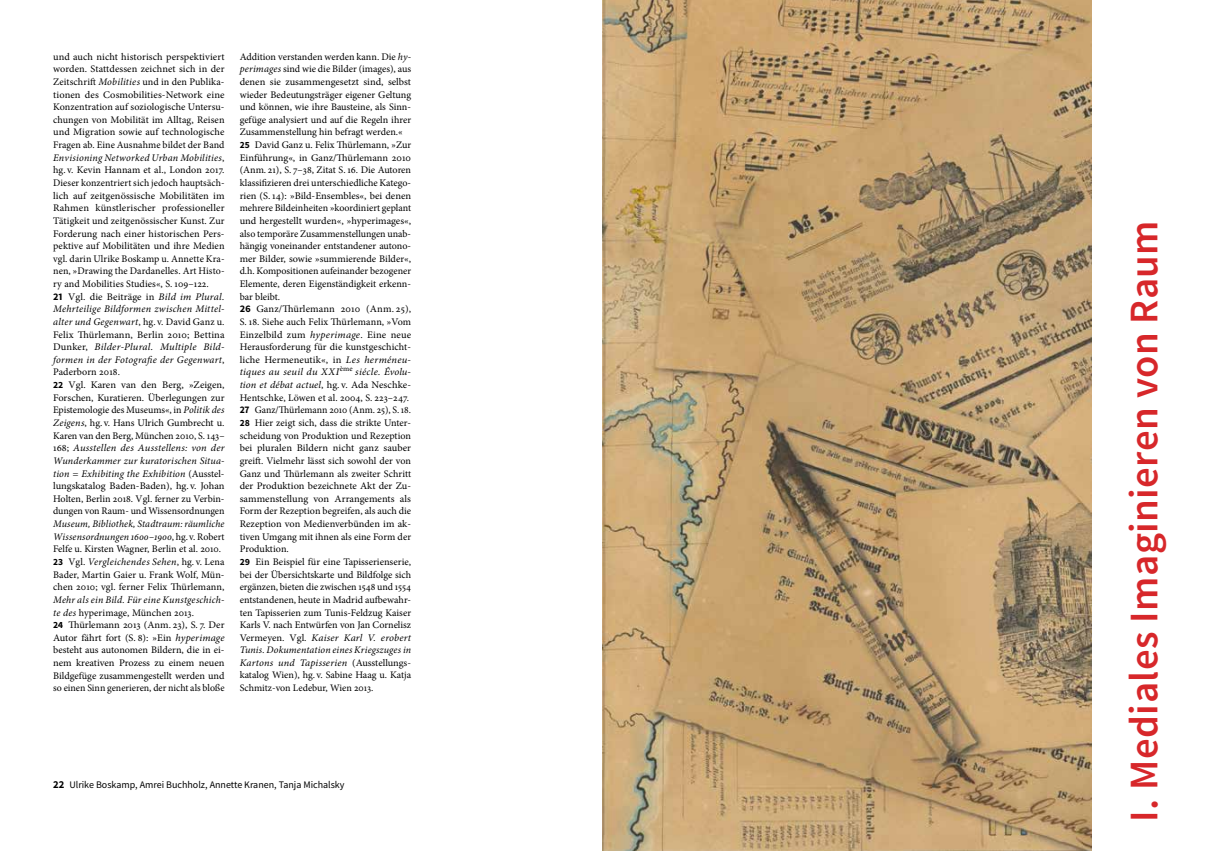
<style>
.page{position:relative;width:1205px;height:851px;background:#fff}
.page>*{position:absolute;margin:0;border:0;box-sizing:border-box;transform-origin:0 0}
.t1{font:600 40.62px "Source Sans Pro";letter-spacing:.01em;color:#d7272a}
.t2{font:10.12px/12.6px "Minion Pro";color:#000}
.t3{font:10px/12.5px "Minion Pro";color:#000;text-align:justify}
.t4{font:10px "Source Sans Pro";color:#000}
.s1{font-style:italic}
.s2{font-family:"Source Sans Pro";font-weight:700}
.s3{font-family:"Source Sans Pro";font-weight:700;font-size:9.5px}
.s4{font-style:italic;font-size:10.12px}
.s5{font-weight:700;font-size:10.62px}
</style>
<div class="page">
<img style="left:602px;top:0;width:489px;height:850px">
<p class="t2" style="left:53px;top:50px;width:173px">und auch nicht historisch perspektiviert worden. Stattdessen zeichnet sich in der Zeitschrift <span class="s1">Mobilities</span> und in den Publika&shy;tionen des Cosmobilities-Network eine Konzentration auf soziologische Untersu&shy;chungen von Mobilität im Alltag, Reisen und Migration sowie auf technologische Fragen ab. Eine Ausnahme bildet der Band <span class="s1">Envisioning Networked Urban Mobilities</span>, hg. v. Kevin Hannam et al., London 2017.<br>Dieser konzentriert sich jedoch hauptsäch&shy;lich auf zeitgenössische Mobilitäten im Rahmen künstlerischer professioneller Tätigkeit und zeitgenössischer Kunst. Zur Forderung nach einer historischen Pers&shy;pektive auf Mobilitäten und ihre Medien vgl. darin Ulrike Boskamp u. Annette Kra&shy;nen, »Drawing the Dardanelles. Art Histo&shy;ry and Mobilities Studies«, S. 109–122.<br><span class="s2">21</span> Vgl. die Beiträge in <span class="s1">Bild im Plural.<br>Mehrteilige Bildformen zwischen Mittel&shy;alter und Gegenwart</span>, hg. v. David Ganz u.<br>Felix Thürlemann, Berlin 2010; Bettina Dunker, <span class="s1">Bilder-Plural. Multiple Bild&shy;formen in der Fotografie der Gegenwart</span>, Paderborn 2018.<br><span class="s3">22</span> Vgl. Karen van den Berg, »Zeigen, Forschen, Kuratieren. Überlegungen zur Epistemologie des Museums«, in <span class="s1">Politik des Zeigens</span>, hg. v. Hans Ulrich Gumbrecht u.<br>Karen van den Berg, München 2010, S. 143– 168; <span class="s1">Ausstellen des Ausstellens: von der Wunderkammer zur kuratorischen Situa&shy;tion = Exhibiting the Exhibition</span> (Ausstel&shy;lungskatalog Baden-Baden), hg. v. Johan Holten, Berlin 2018. Vgl. ferner zu Verbin&shy;dungen von Raum- und Wissensordnungen</p>
<p class="t2" style="left:53px;top:517px;width:173px"><span class="s1">Museum, Bibliothek, Stadtraum: räumliche Wissensordnungen 1600</span>–<span class="s1">1900</span>, hg. v. Robert Felfe u. Kirsten Wagner, Berlin et al. 2010.<br><span class="s3">23</span> Vgl. <span class="s1">Vergleichendes Sehen</span>, hg. v. Lena Bader, Martin Gaier u. Frank Wolf, Mün&shy;chen 2010; vgl. ferner Felix Thürlemann,</p>
<p class="t2" style="left:53px;top:593px;width:173px"><span class="s1">Mehr als ein Bild. Für eine Kunstgeschich&shy;te des</span> hyperimage, München 2013.<br><span class="s3">24</span> Thürlemann 2013 (Anm. 23), S. 7. Der Autor fährt fort (S. 8): »Ein <span class="s1">hyperimage </span>besteht aus autonomen Bildern, die in ei&shy;nem kreativen Prozess zu einem neuen Bildgefüge zusammengestellt werden und so einen Sinn generieren, der nicht als bloße</p>
<p class="t2" style="left:240px;top:50px;width:173px">Addition verstanden werden kann. Die <span class="s1">hy&shy;perimages</span> sind wie die Bilder (images), aus denen sie zusammengesetzt sind, selbst wieder Bedeutungsträger eigener Geltung und können, wie ihre Bausteine, als Sinn&shy;gefüge analysiert und auf die Regeln ihrer Zusammenstellung hin befragt werden.« <span class="s3">25</span> David Ganz u. Felix Thürlemann, »Zur Einführung«, in Ganz/Thürlemann 2010 (Anm. 21), S. 7–38, Zitat S. 16. Die Autoren klassifizieren drei unterschiedliche Katego&shy;rien (S. 14): »Bild-Ensembles«, bei denen mehrere Bildeinheiten »koordiniert geplant und hergestellt wurden«, »hyperimages«, also temporäre Zusammenstellungen unab&shy;hängig voneinander entstandener autono&shy;mer Bilder, sowie »summierende Bilder«, d.h. Kompositionen aufeinander bezogener Elemente, deren Eigenständigkeit erkenn&shy;bar bleibt.<br><span class="s2">26</span> Ganz/Thürlemann 2010 (Anm. 25), S. 18. Siehe auch Felix Thürlemann, »Vom Einzelbild zum <span class="s1">hyperimage</span>. Eine neue Herausforderung für die kunstgeschicht&shy;liche Hermeneutik«, in <span class="s1">Les herméneu&shy;tiques au seuil du XXI</span><sup>ème</sup> <span class="s1">siécle. Évolu&shy;tion et débat actuel</span>, hg. v. Ada Neschke-Hentschke, Löwen et al. 2004, S. 223–247.<br><span class="s2">27</span> Ganz/Thürlemann 2010 (Anm. 25), S. 18.<br><span class="s3">28</span> Hier zeigt sich, dass die strikte Unter&shy;scheidung von Produktion und Rezeption bei pluralen Bildern nicht ganz sauber greift. Vielmehr lässt sich sowohl der von Ganz und Thürlemann als zweiter Schritt der Produktion bezeichnete Akt der Zu&shy;sammenstellung von Arrangements als Form der Rezeption begreifen, als auch die Rezeption von Medienverbünden im ak&shy;tiven Umgang mit ihnen als eine Form der Produktion.<br><span class="s3">29</span> Ein Beispiel für eine Tapisserienserie, bei der Übersichtskarte und Bildfolge sich ergänzen, bieten die zwischen 1548 und 1554 entstandenen, heute in Madrid aufbewahr&shy;ten Tapisserien zum Tunis-Feldzug Kaiser Karls V. nach Entwürfen von Jan Cornelisz Vermeyen. Vgl. <span class="s1">Kaiser Karl V. erobert</span></p>
<p class="t3" style="left:240px;top:644px;width:173px"><span class="s4">Tu</span><span class="s1">nis. Dokumentation eines Kriegszuges in Kartons und Tapisserien</span> (Ausstellungs&shy;katalog Wien), hg. v. Sabine Haag u. Katja Schmitz-von Ledebur, Wien 2013.</p>
<p class="t4" style="left:53px;top:778px;width:293px"><span class="s5">22</span> Ulrike Boskamp, Amrei Buchholz, Annette Kranen, Tanja Michalsky</p>
<h1 class="t1" style="left:1118px;top:821px;width:603px;rotate:-90deg">I. Mediales Imaginieren von Raum</h1>
</div>
